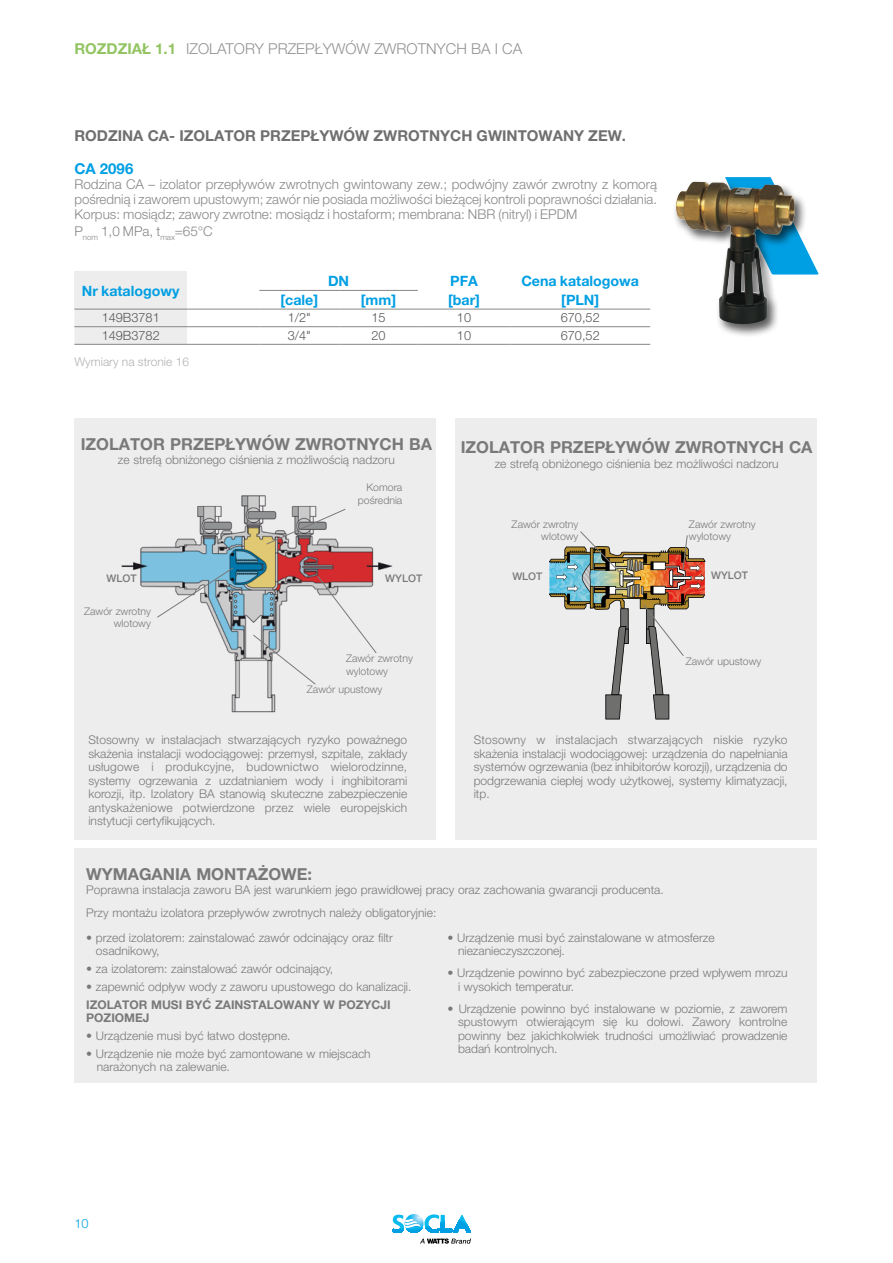
<style>
.page{position:relative;width:893px;height:1263px;background:#fff}
.page>*{position:absolute;margin:0;border:0;box-sizing:border-box;transform-origin:0 0}
.t1{font:700 16.5px "Helvetica Neue LT Pro";color:#797979}
.t2{font:700 15px "Helvetica Neue LT Pro";color:#706f6f}
.t3{font:300 15px "Helvetica Neue LT Pro";color:#929292}
.t4{font:700 15px "Helvetica Neue LT Pro";color:#009fe3}
.t5{font:700 14.25px "Helvetica Neue LT Pro";color:#009fe3}
.t6{font:300 13.5px/15px "Helvetica Neue LT Pro";color:#878787;text-align:justify}
.t7{font:300 12.75px "Helvetica Neue LT Pro";color:#575756}
.t8{font:300 12.75px "Helvetica Neue LT Pro";color:#009fe3}
.t9{font:300 12px/13.5px "Helvetica Neue LT Pro";color:#797979}
.t10{font:700 12px/13.5px "Helvetica Neue LT Pro";color:#797979}
.t11{font:300 12px "Helvetica Neue LT Pro";color:#b3b2b2}
.t12{font:300 10.5px/12.6px "Helvetica Neue LT Pro";color:#797979;text-align:right}
.t13{font:500 10.5px "Helvetica Neue LT Pro";color:#797979}
.s1{font-weight:700;color:#93c462}
</style>
<div class="page">
<div style="left:75px;top:418px;width:361px;height:422px;background:#ededed"></div>
<img style="left:121px;top:495px;width:272px;height:218px">
<div style="left:455px;top:418px;width:361px;height:422px;background:#ededed"></div>
<div style="left:74px;top:848px;width:742px;height:235px;background:#ededed"></div>
<svg style="left:157px;top:567px;width:77px;height:51px"></svg>
<svg style="left:266px;top:509px;width:80px;height:36px"></svg>
<svg style="left:253px;top:576px;width:124px;height:109px"></svg>
<svg style="left:549px;top:531px;width:156px;height:188px"></svg>
<svg style="left:725px;top:177px;width:94px;height:98px"></svg>
<div style="left:672px;top:179px;width:135px;height:158px;background:#000;opacity:.65"></div>
<img style="left:675px;top:182px;width:121px;height:144px">
<div style="left:74px;top:272px;width:113px;height:37px;background:#ededed"></div>
<div style="left:74px;top:310px;width:113px;height:34px;background:#ededed"></div>
<hr style="left:187px;top:326px;width:72px;height:1px;background:#878787">
<hr style="left:259px;top:326px;width:80px;height:1px;background:#878787">
<hr style="left:339px;top:326px;width:79px;height:1px;background:#878787">
<hr style="left:418px;top:326px;width:92px;height:1px;background:#878787">
<hr style="left:510px;top:326px;width:140px;height:1px;background:#878787">
<hr style="left:187px;top:344px;width:72px;height:1px;background:#878787">
<hr style="left:259px;top:344px;width:80px;height:1px;background:#878787">
<hr style="left:339px;top:344px;width:79px;height:1px;background:#878787">
<hr style="left:418px;top:344px;width:92px;height:1px;background:#878787">
<hr style="left:510px;top:344px;width:140px;height:1px;background:#878787">
<hr style="left:259px;top:290px;width:80px;height:1px;background:#878787">
<hr style="left:339px;top:290px;width:79px;height:1px;background:#878787">
<hr style="left:259px;top:309px;width:80px;height:1px;background:#878787">
<hr style="left:339px;top:309px;width:79px;height:1px;background:#878787">
<hr style="left:418px;top:309px;width:92px;height:1px;background:#878787">
<hr style="left:510px;top:309px;width:140px;height:1px;background:#878787">
<hr style="left:74px;top:309px;width:113px;height:1px;background:#878787">
<hr style="left:187px;top:309px;width:72px;height:1px;background:#878787">
<hr style="left:74px;top:326px;width:113px;height:1px;background:#878787">
<hr style="left:74px;top:344px;width:113px;height:1px;background:#878787">
<svg style="left:393px;top:1214px;width:78px;height:29px"></svg>
<p class="t3" style="left:74px;top:39px;width:449px"><span class="s1">ROZDZIAŁ 1.1</span> IZOLATORY PRZEPŁYWÓW ZWROTNYCH BA I CA</p>
<p class="t2" style="left:74px;top:127px;width:553px">RODZINA CA- IZOLATOR PRZEPŁYWÓW ZWROTNYCH GWINTOWANY ZEW.</p>
<p class="t4" style="left:74px;top:160px;width:60px">CA 2096</p>
<p class="t6" style="left:74px;top:177px;width:584px">Rodzina CA – izolator przepływów zwrotnych gwintowany zew.; podwójny zawór zwrotny z komorą pośrednią i zaworem upustowym; zawór nie posiada możliwości bieżącej kontroli poprawności działania.<br>Korpus: mosiądz; zawory zwrotne: mosiądz i hostaform; membrana: NBR (nitryl) i EPDM</p>
<p class="t6" style="left:74px;top:223px;width:140px">P<sub>nom</sub> 1,0 MPa, t<sub>max</sub>=65°C</p>
<p class="t5" style="left:82px;top:282px;width:99px">Nr katalogowy</p>
<p class="t5" style="left:328px;top:272px;width:23px">DN</p>
<p class="t5" style="left:450px;top:272px;width:29px">PFA</p>
<p class="t5" style="left:521px;top:272px;width:119px">Cena katalogowa</p>
<p class="t5" style="left:280px;top:291px;width:39px">[cale]</p>
<p class="t5" style="left:361px;top:291px;width:37px">[mm]</p>
<p class="t5" style="left:448px;top:291px;width:33px">[bar]</p>
<p class="t5" style="left:561px;top:291px;width:40px">[PLN]</p>
<p class="t7" style="left:102px;top:310px;width:60px">149B3781</p>
<p class="t7" style="left:288px;top:310px;width:25px">1/2"</p>
<p class="t7" style="left:371px;top:310px;width:16px">15</p>
<p class="t7" style="left:457px;top:310px;width:16px">10</p>
<p class="t7" style="left:561px;top:310px;width:40px">670,52</p>
<p class="t7" style="left:102px;top:328px;width:60px">149B3782</p>
<p class="t7" style="left:288px;top:328px;width:25px">3/4"</p>
<p class="t7" style="left:371px;top:328px;width:16px">20</p>
<p class="t7" style="left:457px;top:328px;width:16px">10</p>
<p class="t7" style="left:561px;top:328px;width:40px">670,52</p>
<p class="t11" style="left:74px;top:354px;width:116px">Wymiary na stronie 16</p>
<h1 class="t1" style="left:81px;top:434px;width:353px">IZOLATOR PRZEPŁYWÓW ZWROTNYCH BA</h1>
<p class="t9" style="left:118px;top:453px;width:278px">ze strefą obniżonego ciśnienia z możliwością nadzoru</p>
<p class="t13" style="left:107px;top:572px;width:32px">WLOT</p>
<p class="t12" style="left:84px;top:604px;width:68px">Zawór zwrotny wlotowy</p>
<p class="t12" style="left:358px;top:481px;width:46px">Komora pośrednia</p>
<p class="t13" style="left:385px;top:572px;width:38px">WYLOT</p>
<p class="t12" style="left:346px;top:652px;width:68px;text-align:left">Zawór zwrotny wylotowy</p>
<p class="t12" style="left:307px;top:683px;width:77px">Zawór upustowy</p>
<h1 class="t1" style="left:461px;top:437px;width:353px">IZOLATOR PRZEPŁYWÓW ZWROTNYCH CA</h1>
<p class="t9" style="left:495px;top:456px;width:285px">ze strefą obniżonego ciśnienia bez możliwości nadzoru</p>
<p class="t12" style="left:512px;top:517px;width:68px">Zawór zwrotny wlotowy</p>
<p class="t13" style="left:512px;top:570px;width:32px">WLOT</p>
<p class="t12" style="left:689px;top:517px;width:68px;text-align:left">Zawór zwrotny wylotowy</p>
<p class="t13" style="left:711px;top:569px;width:38px">WYLOT</p>
<p class="t12" style="left:686px;top:654px;width:77px">Zawór upustowy</p>
<p class="t9" style="left:88px;top:733px;width:321px;text-align:justify">Stosowny w instalacjach stwarzających ryzyko poważnego skażenia instalacji wodociągowej: przemysł, szpitale, zakłady usługowe i produkcyjne, budownictwo wielorodzinne, systemy ogrzewania z uzdatnianiem wody i inghibitorami korozji, itp. Izolatory BA stanowią skuteczne zabezpieczenie antyskażeniowe potwierdzone przez wiele europejskich instytucji certyfikujących.</p>
<p class="t9" style="left:474px;top:733px;width:315px;text-align:justify">Stosowny w instalacjach stwarzających niskie ryzyko skażenia instalacji wodociągowej: urządzenia do napełniania systemów ogrzewania (bez inhibitorów korozji), urządzenia do podgrzewania ciepłej wody użytkowej, systemy klimatyzacji, itp.</p>
<h1 class="t1" style="left:86px;top:864px;width:227px">WYMAGANIA MONTAŻOWE:</h1>
<p class="t9" style="left:86px;top:879px;width:579px;line-height:22px">Poprawna instalacja zaworu BA jest warunkiem jego prawidłowej pracy oraz zachowania gwarancji producenta.<br>Przy montażu izolatora przepływów zwrotnych należy obligatoryjnie:</p>
<p class="t9" style="left:96px;top:930px;width:299px;text-indent:-10px">• przed izolatorem: zainstalować zawór odcinający oraz filtr osadnikowy,</p>
<p class="t9" style="left:86px;top:962px;width:248px">• za izolatorem: zainstalować zawór odcinający,</p>
<p class="t9" style="left:86px;top:979px;width:327px">• zapewnić odpływ wody z zaworu upustowego do kanalizacji.</p>
<p class="t10" style="left:86px;top:997px;width:306px">IZOLATOR MUSI BYĆ ZAINSTALOWANY W POZYCJI<br>POZIOMEJ</p>
<p class="t9" style="left:86px;top:1028px;width:206px">• Urządzenie musi być łatwo dostępne.</p>
<p class="t9" style="left:97px;top:1046px;width:275px;text-indent:-10px">• Urządzenie nie może być zamontowane w miejscach narażonych na zalewanie.</p>
<p class="t9" style="left:458px;top:930px;width:258px;text-indent:-10px">• Urządzenie musi być zainstalowane w atmosferze niezanieczyszczonej.</p>
<p class="t9" style="left:458px;top:966px;width:331px;text-indent:-10px">• Urządzenie powinno być zabezpieczone przed wpływem mrozu i wysokich temperatur.</p>
<p class="t9" style="left:458px;top:1001px;width:331px;text-align:justify;text-indent:-10px">• Urządzenie powinno być instalowane w poziomie, z zaworem spustowym otwierającym się ku dołowi. Zawory kontrolne powinny bez jakichkolwiek trudności umożliwiać prowadzenie badań kontrolnych.</p>
<p class="t8" style="left:74px;top:1215px;width:16px">10</p>
</div>
